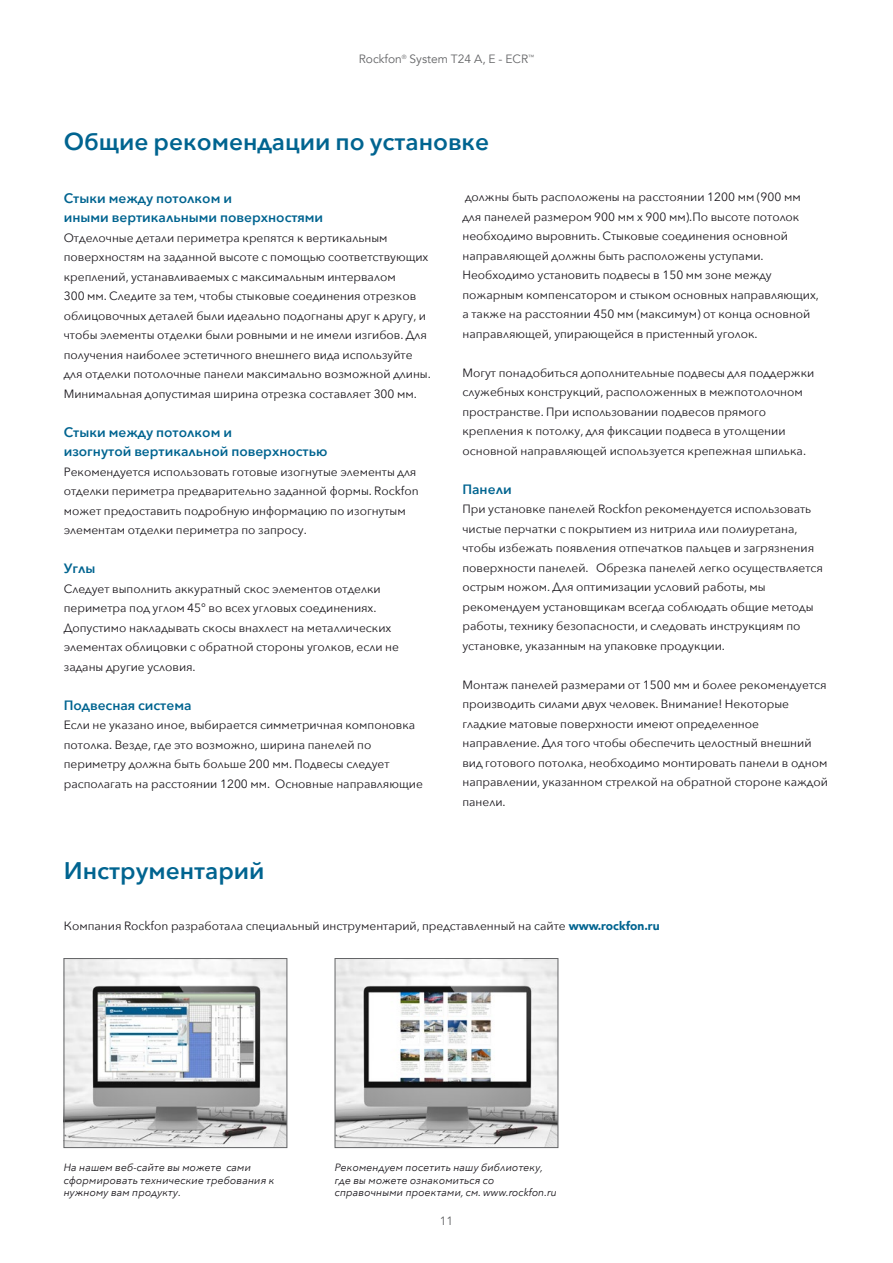
<style>
.page{position:relative;width:893px;height:1263px;background:#fff}
.page>*{position:absolute;margin:0;border:0;box-sizing:border-box;transform-origin:0 0}
.t1{font:600 24px "Avenir Next";color:#006490}
.t2{font:600 13.5px/19.5px "Avenir Next";color:#006490}
.t3{font:12px/19.5px "Avenir Next";color:#1a171c}
.t4{font:12px "Avenir";color:#646567}
.t5{font:italic 10.5px/12.6px "Avenir Next";color:#1a171c}
.s1{font-family:"Avenir";font-weight:900;color:#006490}
</style>
<div class="page">
<img style="left:337px;top:960px;width:219px;height:186px">
<div style="left:335px;top:958px;width:223px;height:190px;border:1px solid #646567"></div>
<img style="left:66px;top:960px;width:219px;height:186px">
<div style="left:64px;top:958px;width:223px;height:190px;border:1px solid #646567"></div>
<p class="t4" style="left:359px;top:52px;width:177px">Rockfon<sup>®</sup> System T24 A, E - ECR<sup>™</sup></p>
<h1 class="t1" style="left:64px;top:121px;width:427px">Общие рекомендации по установке</h1>
<p class="t2" style="left:64px;top:188px;width:261px">Стыки между потолком и<br>иными вертикальными поверхностями</p>
<p class="t3" style="left:64px;top:227px;width:369px">Отделочные детали периметра крепятся к вертикальным поверхностям на заданной высоте с помощью соответствующих креплений, устанавливаемых с максимальным интервалом<br>300 мм. Следите за тем, чтобы стыковые соединения отрезков облицовочных деталей были идеально подогнаны друг к другу, и чтобы элементы отделки были ровными и не имели изгибов. Для получения наиболее эстетичного внешнего вида используйте для отделки потолочные панели максимально возможной длины.<br>Минимальная допустимая ширина отрезка составляет 300 мм.</p>
<p class="t2" style="left:64px;top:422px;width:265px">Стыки между потолком и<br>изогнутой вертикальной поверхностью</p>
<p class="t3" style="left:64px;top:461px;width:356px">Рекомендуется использовать готовые изогнутые элементы для отделки периметра предварительно заданной формы. Rockfon может предоставить подробную информацию по изогнутым элементам отделки периметра по запросу.</p>
<p class="t2" style="left:64px;top:559px;width:33px">Углы</p>
<p class="t3" style="left:64px;top:578px;width:337px">Следует выполнить аккуратный скос элементов отделки периметра под углом 45° во всех угловых соединениях.<br>Допустимо накладывать скосы внахлест на металлических элементах облицовки с обратной стороны уголков, если не заданы другие условия.</p>
<p class="t2" style="left:64px;top:695px;width:129px">Подвесная система</p>
<p class="t3" style="left:64px;top:715px;width:361px">Если не указано иное, выбирается симметричная компоновка потолка. Везде, где это возможно, ширина панелей по периметру должна быть больше 200 мм. Подвесы следует располагать на расстоянии 1200 мм. Основные направляющие</p>
<h1 class="t1" style="left:64px;top:850px;width:202px">Инструментарий</h1>
<p class="t3" style="left:462px;top:187px;width:358px">должны быть расположены на расстоянии 1200 мм (900 мм для панелей размером 900 мм x 900 мм).По высоте потолок необходимо выровнить. Стыковые соединения основной направляющей должны быть расположены уступами.<br>Необходимо установить подвесы в 150 мм зоне между пожарным компенсатором и стыком основных направляющих, а также на расстоянии 450 мм (максимум) от конца основной направляющей, упирающейся в пристенный уголок.</p>
<p class="t3" style="left:462px;top:362px;width:353px">Могут понадобиться дополнительные подвесы для поддержки служебных конструкций, расположенных в межпотолочном пространстве. При использовании подвесов прямого крепления к потолку, для фиксации подвеса в утолщении основной направляющей используется крепежная шпилька.</p>
<p class="t2" style="left:462px;top:479px;width:51px">Панели</p>
<p class="t3" style="left:462px;top:499px;width:362px">При установке панелей Rockfon рекомендуется использовать чистые перчатки с покрытием из нитрила или полиуретана, чтобы избежать появления отпечатков пальцев и загрязнения поверхности панелей. Обрезка панелей легко осуществляется острым ножом. Для оптимизации условий работы, мы рекомендуем установщикам всегда соблюдать общие методы работы, технику безопасности, и следовать инструкциям по установке, указанным на упаковке продукции.</p>
<p class="t3" style="left:462px;top:674px;width:367px">Монтаж панелей размерами от 1500 мм и более рекомендуется производить силами двух человек. Внимание! Некоторые гладкие матовые поверхности имеют определенное направление. Для того чтобы обеспечить целостный внешний вид готового потолка, необходимо монтировать панели в одном направлении, указанном стрелкой на обратной стороне каждой панели.</p>
<p class="t3" style="left:64px;top:915px;width:597px">Компания Rockfon разработала специальный инструментарий, представленный на сайте <span class="s1">www.rockfon.ru</span></p>
<p class="t5" style="left:64px;top:1160px;width:212px">На нашем веб-сайте вы можете сами сформировать технические требования к нужному вам продукту.</p>
<p class="t5" style="left:335px;top:1161px;width:223px">Рекомендуем посетить нашу библиотеку, где вы можете ознакомиться со справочными проектами, см. www.rockfon.ru</p>
<p class="t4" style="left:440px;top:1213px;width:15px">11</p>
</div>
